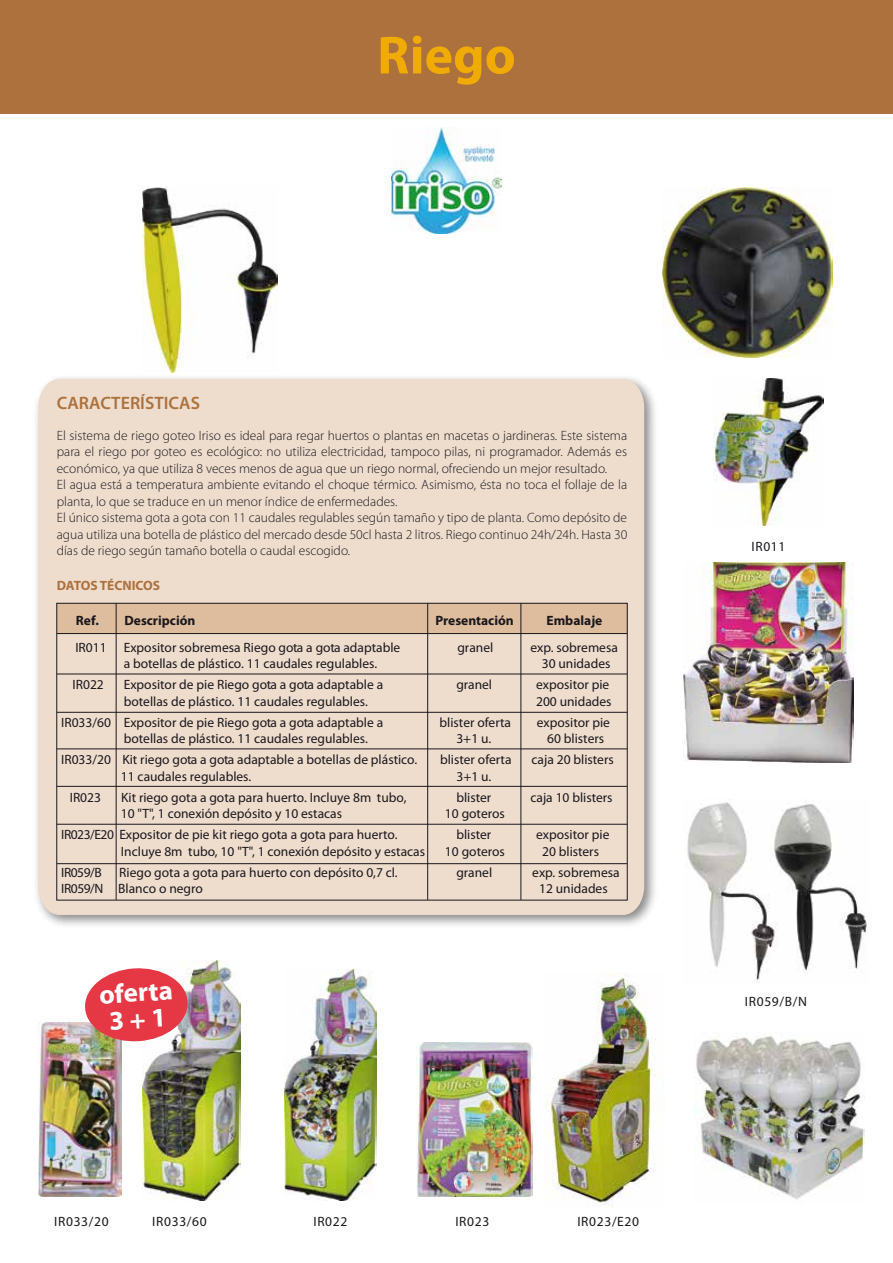
<style>
.page{position:relative;width:893px;height:1263px;background:#fff}
.page>*{position:absolute;margin:0;border:0;box-sizing:border-box;transform-origin:0 0}
.t1{font:700 54px "Myriad Pro";color:#f1ac04}
.t2{font:700 27px/27px "Myriad Pro";color:#fff;text-align:center}
.t3{font:600 18px "Myriad Pro";color:#ad713d}
.t4{font:13.5px "Myriad Pro";color:#1a171c}
.t5{font:300 13.5px/16.5px "Myriad Pro";color:#1a171c}
.t6{font:700 13.5px "Myriad Pro";color:#1a171c}
.t7{font:700 13.5px "Myriad Pro";color:#ad713d}
.t8{font:13.5px "Myriad Pro";letter-spacing:.05em;color:#1a171c}
</style>
<div class="page">
<img style="left:714px;top:378px;width:109px;height:148px">
<img style="left:36px;top:372px;width:619px;height:554px">
<div style="left:38px;top:379px;width:606px;height:536px;background:#eeddcd"></div>
<div style="left:57px;top:603px;width:570px;height:30px;background:#ddbd9d"></div>
<img style="left:391px;top:127px;width:111px;height:107px">
<img style="left:143px;top:186px;width:134px;height:186px">
<div style="left:56px;top:603px;width:572px;height:297px;border:1px solid #1a171c"></div>
<hr style="left:116px;top:603px;width:1px;height:297px;background:#1a171c">
<hr style="left:427px;top:603px;width:1px;height:297px;background:#1a171c">
<hr style="left:520px;top:603px;width:1px;height:297px;background:#1a171c">
<hr style="left:57px;top:633px;width:570px;height:1px;background:#1a171c">
<hr style="left:57px;top:673px;width:570px;height:1px;background:#1a171c">
<hr style="left:57px;top:712px;width:570px;height:1px;background:#1a171c">
<hr style="left:57px;top:748px;width:570px;height:1px;background:#1a171c">
<hr style="left:57px;top:786px;width:570px;height:1px;background:#1a171c">
<hr style="left:57px;top:824px;width:570px;height:1px;background:#1a171c">
<hr style="left:57px;top:863px;width:570px;height:1px;background:#1a171c">
<img style="left:285px;top:969px;width:92px;height:232px">
<img style="left:684px;top:563px;width:169px;height:200px">
<img style="left:417px;top:1042px;width:115px;height:154px">
<img style="left:38px;top:1023px;width:84px;height:173px">
<img style="left:142px;top:961px;width:98px;height:240px">
<svg style="left:84px;top:966px;width:106px;height:78px"></svg>
<img style="left:544px;top:974px;width:119px;height:234px">
<img style="left:663px;top:188px;width:169px;height:169px">
<div style="left:0;top:0;width:893px;height:114px;background:#ad713d"></div>
<img style="left:684px;top:800px;width:183px;height:182px">
<img style="left:694px;top:1034px;width:170px;height:166px">
<h1 class="t1" style="left:377px;top:20px;width:140px">Riego</h1>
<h3 class="t3" style="left:57px;top:392px;width:145px">CARACTERÍSTICAS</h3>
<p class="t5" style="left:57px;top:427px;width:572px">El sistema de riego goteo Iriso es ideal para regar huertos o plantas en macetas o jardineras. Este sistema para el riego por goteo es ecológico: no utiliza electricidad, tampoco pilas, ni programador. Además es económico, ya que utiliza 8 veces menos de agua que un riego normal, ofreciendo un mejor resultado.<br>El agua está a temperatura ambiente evitando el choque térmico. Asimismo, ésta no toca el follaje de la planta, lo que se traduce en un menor índice de enfermedades.<br>El único sistema gota a gota con 11 caudales regulables según tamaño y tipo de planta. Como depósito de agua utiliza una botella de plástico del mercado desde 50cl hasta 2 litros. Riego continuo 24h/24h. Hasta 30 días de riego según tamaño botella o caudal escogido.</p>
<p class="t7" style="left:57px;top:577px;width:105px">DATOS TÉCNICOS</p>
<p class="t6" style="left:76px;top:612px;width:25px">Ref.</p>
<p class="t6" style="left:125px;top:612px;width:72px">Descripción</p>
<p class="t6" style="left:435px;top:612px;width:80px">Presentación</p>
<p class="t6" style="left:546px;top:612px;width:57px">Embalaje</p>
<p class="t4" style="left:75px;top:639px;width:33px">IR011</p>
<p class="t4" style="left:124px;top:639px;width:278px">Expositor sobremesa Riego gota a gota adaptable</p>
<p class="t4" style="left:458px;top:639px;width:37px">granel</p>
<p class="t4" style="left:530px;top:639px;width:89px">exp. sobremesa</p>
<p class="t4" style="left:124px;top:655px;width:255px">a botellas de plástico. 11 caudales regulables.</p>
<p class="t4" style="left:542px;top:655px;width:70px">30 unidades</p>
<p class="t4" style="left:73px;top:676px;width:33px">IR022</p>
<p class="t4" style="left:124px;top:676px;width:261px">Expositor de pie Riego gota a gota adaptable a</p>
<p class="t4" style="left:456px;top:676px;width:37px">granel</p>
<p class="t4" style="left:536px;top:676px;width:75px">expositor pie</p>
<p class="t4" style="left:124px;top:693px;width:246px">botellas de plástico. 11 caudales regulables.</p>
<p class="t4" style="left:536px;top:693px;width:77px">200 unidades</p>
<p class="t4" style="left:61px;top:714px;width:324px">IR033/60 Expositor de pie Riego gota a gota adaptable a</p>
<p class="t4" style="left:440px;top:714px;width:73px">blister oferta</p>
<p class="t4" style="left:537px;top:714px;width:75px">expositor pie</p>
<p class="t4" style="left:124px;top:730px;width:246px">botellas de plástico. 11 caudales regulables.</p>
<p class="t4" style="left:456px;top:730px;width:36px">3+1 u.</p>
<p class="t4" style="left:547px;top:730px;width:58px">60 blisters</p>
<p class="t4" style="left:61px;top:751px;width:358px">IR033/20 Kit riego gota a gota adaptable a botellas de plástico.</p>
<p class="t4" style="left:440px;top:751px;width:73px">blister oferta</p>
<p class="t4" style="left:532px;top:751px;width:84px">caja 20 blisters</p>
<p class="t4" style="left:121px;top:768px;width:132px">11 caudales regulables.</p>
<p class="t4" style="left:456px;top:768px;width:36px">3+1 u.</p>
<p class="t4" style="left:70px;top:789px;width:33px">IR023</p>
<p class="t4" style="left:121px;top:789px;width:287px">Kit riego gota a gota para huerto. Incluye 8m tubo,</p>
<p class="t4" style="left:456px;top:789px;width:36px">blister</p>
<p class="t4" style="left:530px;top:789px;width:84px">caja 10 blisters</p>
<p class="t4" style="left:121px;top:805px;width:223px">10 "T", 1 conexión depósito y 10 estacas</p>
<p class="t4" style="left:445px;top:805px;width:61px">10 goteros</p>
<p class="t4" style="left:61px;top:826px;width:338px">IR023/E20 Expositor de pie kit riego gota a gota para huerto.</p>
<p class="t4" style="left:456px;top:826px;width:36px">blister</p>
<p class="t4" style="left:536px;top:826px;width:75px">expositor pie</p>
<p class="t4" style="left:121px;top:843px;width:306px">Incluye 8m tubo, 10 "T", 1 conexión depósito y estacas</p>
<p class="t4" style="left:445px;top:843px;width:61px">10 goteros</p>
<p class="t4" style="left:542px;top:843px;width:58px">20 blisters</p>
<p class="t4" style="left:61px;top:864px;width:42px">IR059/B</p>
<p class="t4" style="left:119px;top:864px;width:280px">Riego gota a gota para huerto con depósito 0,7 cl.</p>
<p class="t4" style="left:456px;top:864px;width:37px">granel</p>
<p class="t4" style="left:532px;top:864px;width:89px">exp. sobremesa</p>
<p class="t4" style="left:61px;top:880px;width:143px">IR059/N Blanco o negro</p>
<p class="t4" style="left:539px;top:880px;width:70px">12 unidades</p>
<h2 class="t2" style="left:99px;top:980px;width:75px;rotate:-3deg">oferta<br>3 + 1</h2>
<p class="t4" style="left:54px;top:1213px;width:56px">IR033/20</p>
<p class="t4" style="left:152px;top:1213px;width:56px">IR033/60</p>
<p class="t4" style="left:313px;top:1213px;width:35px">IR022</p>
<p class="t4" style="left:455px;top:1213px;width:35px">IR023</p>
<p class="t8" style="left:577px;top:1213px;width:63px">IR023/E20</p>
<p class="t4" style="left:751px;top:538px;width:35px">IR011</p>
<p class="t4" style="left:745px;top:993px;width:64px">IR059/B/N</p>
</div>
